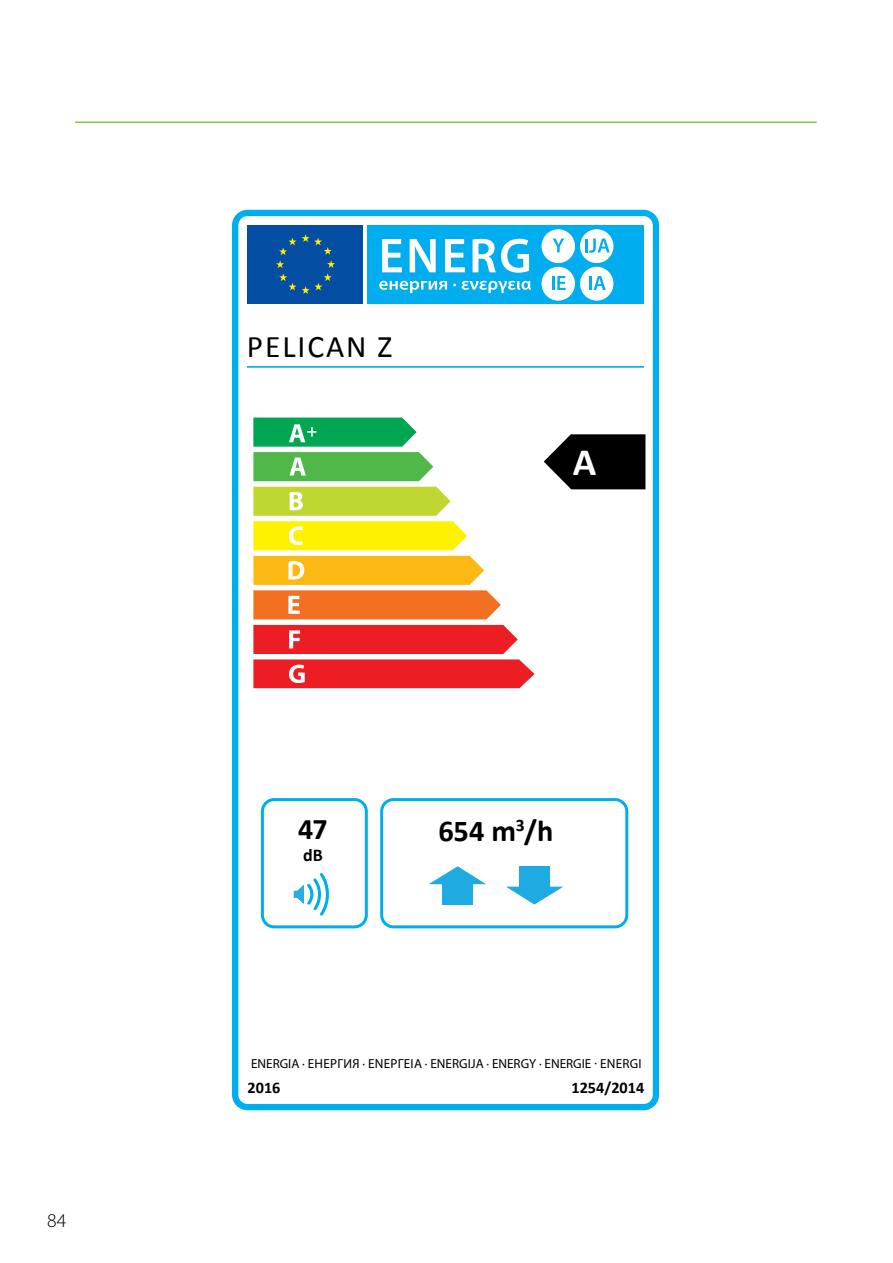
<style>
.page{position:relative;width:893px;height:1263px;background:#fff}
.page>*{position:absolute;margin:0;border:0;box-sizing:border-box;transform-origin:0 0}
.t1{font:700 39px "Calibri";color:#fff}
.t2{font:31.5px "Calibri";letter-spacing:.06em;color:#000}
.t3{font:700 30.3px "Calibri";color:#000}
.t4{font:700 30px "Calibri";color:#000}
.t5{font:300 19.5px "Myriad Pro";color:#000}
.t6{font:700 18px "Calibri";color:#000}
.t7{font:700 16.2px "Calibri";color:#000}
.t8{font:13.2px "Myriad Pro";letter-spacing:.005em;color:#000}
</style>
<div class="page">
<hr style="left:76px;top:121px;width:740px;height:2px;background:#8dc63f">
<svg style="left:253px;top:487px;width:214px;height:63px"></svg>
<svg style="left:253px;top:556px;width:248px;height:63px"></svg>
<svg style="left:253px;top:625px;width:282px;height:63px;background:#ef4046"></svg>
<svg style="left:253px;top:417px;width:180px;height:64px"></svg>
<div style="left:232px;top:210px;width:427px;height:900px;border:6px solid #00aeef;border-radius:12px"></div>
<div style="left:248px;top:226px;width:115px;height:78px;background:#034ea2"></div>
<div style="left:367px;top:226px;width:276px;height:78px;background:#00aeef"></div>
<svg style="left:276px;top:234px;width:59px;height:60px"></svg>
<svg style="left:382px;top:239px;width:20px;height:33px"></svg>
<svg style="left:410px;top:239px;width:26px;height:33px"></svg>
<svg style="left:445px;top:239px;width:20px;height:33px"></svg>
<svg style="left:473px;top:239px;width:56px;height:34px"></svg>
<svg style="left:379px;top:281px;width:68px;height:12px"></svg>
<svg style="left:462px;top:281px;width:69px;height:12px"></svg>
<div style="left:541px;top:229px;width:34px;height:34px;background:#fff;border-radius:50%"></div>
<svg style="left:553px;top:238px;width:11px;height:14px"></svg>
<div style="left:580px;top:229px;width:33px;height:34px;background:#fff;border-radius:50%"></div>
<div style="left:541px;top:267px;width:34px;height:34px;background:#fff;border-radius:50%"></div>
<svg style="left:552px;top:276px;width:14px;height:14px"></svg>
<div style="left:580px;top:267px;width:33px;height:34px;background:#fff;border-radius:50%"></div>
<hr style="left:585px;top:238px;width:3px;height:14px;background:#00aeef">
<svg style="left:589px;top:238px;width:21px;height:15px"></svg>
<hr style="left:589px;top:276px;width:3px;height:14px;background:#00aeef">
<svg style="left:593px;top:276px;width:13px;height:14px"></svg>
<hr style="left:247px;top:366px;width:397px;height:2px;background:#00aeef">
<svg style="left:544px;top:434px;width:101px;height:55px;background:#222"></svg>
<div style="left:261px;top:798px;width:107px;height:130px;border:3px solid #00aeef;border-radius:12px"></div>
<div style="left:380px;top:798px;width:248px;height:130px;border:3px solid #00aeef;border-radius:12px"></div>
<svg style="left:293px;top:873px;width:36px;height:43px"></svg>
<svg style="left:429px;top:866px;width:57px;height:18px"></svg>
<div style="left:442px;top:883px;width:30px;height:21px;background:#1faae1"></div>
<svg style="left:506px;top:887px;width:57px;height:17px"></svg>
<div style="left:520px;top:866px;width:30px;height:22px;background:#1faae1"></div>
<h3 class="t5" style="left:47px;top:1208px;width:21px">84</h3>
<h2 class="t2" style="left:247px;top:327px;width:147px">PELICAN Z</h2>
<h1 class="t1" style="left:573px;top:438px;width:25px">A</h1>
<h3 class="t4" style="left:298px;top:810px;width:31px">47</h3>
<h3 class="t6" style="left:303px;top:843px;width:21px">dB</h3>
<h3 class="t3" style="left:438px;top:812px;width:116px">654 m<sup>3</sup>/h</h3>
<p class="t8" style="left:251px;top:1055px;width:392px">ENERGIA · ЕНЕРГИЯ · ΕΝΕΡΓΕΙΑ · ENERGIJA · ENERGY · ENERGIE · ENERGI</p>
<p class="t7" style="left:248px;top:1077px;width:34px">2016</p>
<p class="t7" style="left:571px;top:1077px;width:74px">1254/2014</p>
</div>
